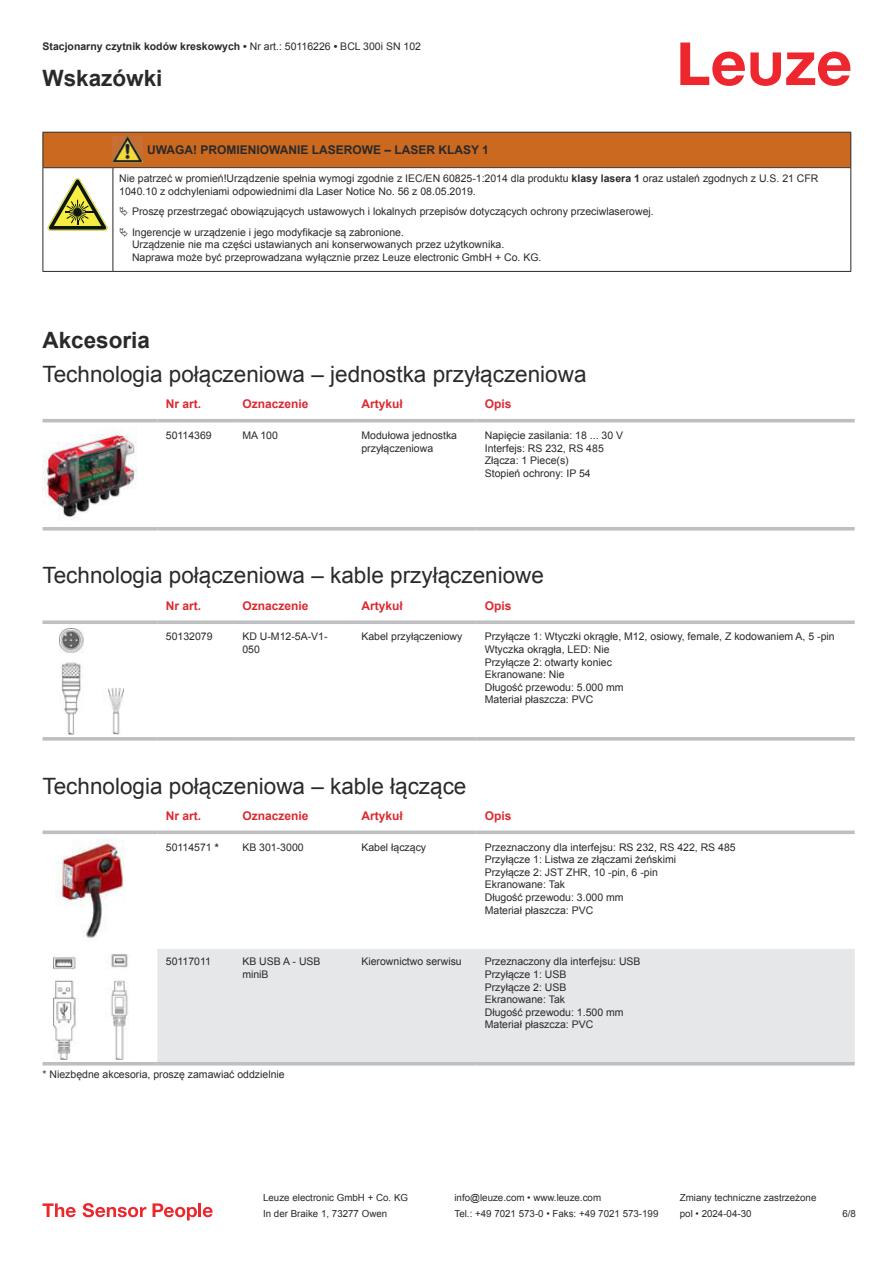
<style>
.page{position:relative;width:893px;height:1263px;background:#fff}
.page>*{position:absolute;margin:0;border:0;box-sizing:border-box;transform-origin:0 0}
.t1{font:22.5px "Arial";color:#2b292a}
.t2{font:700 22.5px "Arial";color:#2b292a}
.t3{font:700 12px "Arial";color:#db2a30}
.t4{font:700 12px "Arial";color:#2b292a}
.t5{font:10.5px/12.6px "Arial";color:#2b292a}
.t6{font:700 10.5px "Arial";color:#2b292a}
.t7{font:9.75px "Arial";color:#2b292a}
.s1{font-weight:400}
.s2{font-weight:700}
</style>
<div class="page">
<svg style="left:680px;top:43px;width:170px;height:43px"></svg>
<svg style="left:43px;top:422px;width:812px;height:1px"></svg>
<hr style="left:43px;top:419px;width:114px;height:3px;background:#bdbfc1">
<hr style="left:157px;top:419px;width:77px;height:3px;background:#bdbfc1">
<hr style="left:234px;top:419px;width:119px;height:3px;background:#bdbfc1">
<hr style="left:353px;top:419px;width:123px;height:3px;background:#bdbfc1">
<hr style="left:476px;top:419px;width:379px;height:3px;background:#bdbfc1">
<svg style="left:43px;top:527px;width:114px;height:4px"></svg>
<svg style="left:157px;top:527px;width:77px;height:4px"></svg>
<svg style="left:234px;top:527px;width:119px;height:4px"></svg>
<svg style="left:353px;top:527px;width:123px;height:4px"></svg>
<svg style="left:476px;top:527px;width:379px;height:4px;background:#c3c5c7"></svg>
<img style="left:43px;top:429px;width:94px;height:89px">
<svg style="left:43px;top:620px;width:114px;height:4px"></svg>
<svg style="left:157px;top:620px;width:77px;height:4px"></svg>
<svg style="left:234px;top:620px;width:119px;height:4px"></svg>
<svg style="left:353px;top:620px;width:123px;height:4px"></svg>
<svg style="left:476px;top:620px;width:379px;height:4px;background:#c4c6c8"></svg>
<svg style="left:43px;top:737px;width:114px;height:4px"></svg>
<svg style="left:157px;top:737px;width:77px;height:4px"></svg>
<svg style="left:234px;top:737px;width:119px;height:4px"></svg>
<svg style="left:353px;top:737px;width:123px;height:4px"></svg>
<svg style="left:476px;top:737px;width:379px;height:4px;background:#c3c5c7"></svg>
<img style="left:59px;top:628px;width:65px;height:107px">
<div style="left:157px;top:949px;width:698px;height:113px;background:#e6e7e9"></div>
<svg style="left:43px;top:830px;width:114px;height:4px"></svg>
<svg style="left:157px;top:830px;width:77px;height:4px"></svg>
<svg style="left:234px;top:830px;width:119px;height:4px"></svg>
<svg style="left:353px;top:830px;width:123px;height:4px"></svg>
<svg style="left:476px;top:830px;width:379px;height:4px;background:#c5c7c9"></svg>
<hr style="left:43px;top:1062px;width:114px;height:3px;background:#bdbfc1">
<hr style="left:157px;top:1062px;width:77px;height:3px;background:#bdbfc1">
<hr style="left:234px;top:1062px;width:119px;height:3px;background:#bdbfc1">
<hr style="left:353px;top:1062px;width:123px;height:3px;background:#bdbfc1">
<hr style="left:476px;top:1062px;width:379px;height:3px;background:#bdbfc1">
<img style="left:57px;top:838px;width:68px;height:100px">
<img style="left:53px;top:954px;width:77px;height:105px">
<svg style="left:43px;top:1203px;width:33px;height:14px"></svg>
<svg style="left:83px;top:1203px;width:63px;height:14px"></svg>
<svg style="left:153px;top:1203px;width:44px;height:17px"></svg>
<hr style="left:198px;top:1203px;width:3px;height:14px;background:#ed272d">
<svg style="left:203px;top:1207px;width:10px;height:10px"></svg>
<div style="left:44px;top:133px;width:806px;height:34px;background:#ca691f"></div>
<svg style="left:44px;top:168px;width:806px;height:103px"></svg>
<hr style="left:43px;top:132px;width:70px;height:1px;background:#2b292a">
<hr style="left:43px;top:133px;width:1px;height:34px;background:#2b292a">
<hr style="left:43px;top:167px;width:70px;height:1px;background:#2b292a">
<hr style="left:113px;top:132px;width:30px;height:1px;background:#2b292a">
<hr style="left:113px;top:167px;width:30px;height:1px;background:#2b292a">
<hr style="left:143px;top:132px;width:708px;height:1px;background:#2b292a">
<hr style="left:850px;top:133px;width:1px;height:34px;background:#2b292a">
<hr style="left:143px;top:167px;width:708px;height:1px;background:#2b292a">
<hr style="left:43px;top:168px;width:1px;height:99px;background:#2b292a">
<hr style="left:113px;top:168px;width:1px;height:99px;background:#2b292a">
<hr style="left:850px;top:168px;width:1px;height:99px;background:#2b292a">
<hr style="left:43px;top:271px;width:70px;height:1px;background:#2b292a">
<hr style="left:113px;top:271px;width:30px;height:1px;background:#2b292a">
<hr style="left:143px;top:271px;width:708px;height:1px;background:#2b292a">
<img style="left:113px;top:136px;width:30px;height:27px">
<svg style="left:47px;top:178px;width:60px;height:53px"></svg>
<svg style="left:115px;top:169px;width:734px;height:98px"></svg>
<svg style="left:120px;top:207px;width:8px;height:9px"></svg>
<svg style="left:120px;top:227px;width:8px;height:10px"></svg>
<p class="t6" style="left:43px;top:43px;width:380px">Stacjonarny czytnik kodów kreskowych • <span class="s1">Nr art.: 50116226</span> • <span class="s1">BCL 300i SN 102</span></p>
<h1 class="t2" style="left:43px;top:70px;width:122px">Wskazówki</h1>
<p class="t4" style="left:147px;top:141px;width:343px">UWAGA! PROMIENIOWANIE LASEROWE – LASER KLASY 1</p>
<p class="t5" style="left:119px;top:172px;width:701px">Nie patrzeć w promień!Urządzenie spełnia wymogi zgodnie z IEC/EN 60825-1:2014 dla produktu <span class="s2">klasy lasera 1</span> oraz ustaleń zgodnych z U.S. 21 CFR<br>1040.10 z odchyleniami odpowiednimi dla Laser Notice No. 56 z 08.05.2019.</p>
<p class="t5" style="left:132px;top:201px;width:523px;line-height:20.2px">Proszę przestrzegać obowiązujących ustawowych i lokalnych przepisów dotyczących ochrony przeciwlaserowej.<br>Ingerencje w urządzenie i jego modyfikacje są zabronione.</p>
<p class="t5" style="left:132px;top:238px;width:411px">Urządzenie nie ma części ustawianych ani konserwowanych przez użytkownika.<br>Naprawa może być przeprowadzana wyłącznie przez Leuze electronic GmbH + Co. KG.</p>
<h1 class="t2" style="left:43px;top:324px;width:109px">Akcesoria</h1>
<h1 class="t1" style="left:43px;top:358px;width:545px">Technologia połączeniowa – jednostka przyłączeniowa</h1>
<p class="t3" style="left:166px;top:395px;width:37px">Nr art.</p>
<p class="t3" style="left:242px;top:399px;width:68px">Oznaczenie</p>
<p class="t3" style="left:361px;top:395px;width:43px">Artykuł</p>
<p class="t3" style="left:485px;top:399px;width:28px">Opis</p>
<p class="t5" style="left:166px;top:429px;width:47px">50114369</p>
<p class="t5" style="left:242px;top:430px;width:37px">MA 100</p>
<p class="t5" style="left:361px;top:429px;width:97px">Modułowa jednostka przyłączeniowa</p>
<p class="t5" style="left:485px;top:429px;width:140px">Napięcie zasilania: 18 ... 30 V<br>Interfejs: RS 232, RS 485<br>Złącza: 1 Piece(s)<br>Stopień ochrony: IP 54</p>
<h1 class="t1" style="left:43px;top:560px;width:503px">Technologia połączeniowa – kable przyłączeniowe</h1>
<p class="t3" style="left:166px;top:597px;width:37px">Nr art.</p>
<p class="t3" style="left:242px;top:601px;width:68px">Oznaczenie</p>
<p class="t3" style="left:361px;top:597px;width:43px">Artykuł</p>
<p class="t3" style="left:485px;top:601px;width:28px">Opis</p>
<p class="t5" style="left:166px;top:630px;width:48px">50132079</p>
<p class="t5" style="left:242px;top:631px;width:87px">KD U-M12-5A-V1-<br>050</p>
<p class="t5" style="left:361px;top:630px;width:102px">Kabel przyłączeniowy</p>
<p class="t5" style="left:485px;top:630px;width:351px">Przyłącze 1: Wtyczki okrągłe, M12, osiowy, female, Z kodowaniem A, 5 -pin<br>Wtyczka okrągła, LED: Nie<br>Przyłącze 2: otwarty koniec<br>Ekranowane: Nie<br>Długość przewodu: 5.000 mm<br>Materiał płaszcza: PVC</p>
<h1 class="t1" style="left:43px;top:770px;width:425px">Technologia połączeniowa – kable łączące</h1>
<p class="t3" style="left:166px;top:807px;width:37px">Nr art.</p>
<p class="t3" style="left:242px;top:811px;width:68px">Oznaczenie</p>
<p class="t3" style="left:361px;top:807px;width:43px">Artykuł</p>
<p class="t3" style="left:485px;top:811px;width:28px">Opis</p>
<p class="t5" style="left:166px;top:840px;width:54px">50114571 <span class="s2">*</span></p>
<p class="t5" style="left:242px;top:841px;width:63px">KB 301-3000</p>
<p class="t5" style="left:361px;top:840px;width:66px">Kabel łączący</p>
<p class="t5" style="left:485px;top:840px;width:252px">Przeznaczony dla interfejsu: RS 232, RS 422, RS 485<br>Przyłącze 1: Listwa ze złączami żeńskimi<br>Przyłącze 2: JST ZHR, 10 -pin, 6 -pin<br>Ekranowane: Tak<br>Długość przewodu: 3.000 mm<br>Materiał płaszcza: PVC</p>
<p class="t5" style="left:166px;top:956px;width:47px">50117011</p>
<p class="t5" style="left:242px;top:956px;width:80px">KB USB A - USB miniB</p>
<p class="t5" style="left:361px;top:956px;width:102px">Kierownictwo serwisu</p>
<p class="t5" style="left:485px;top:955px;width:157px">Przeznaczony dla interfejsu: USB<br>Przyłącze 1: USB<br>Przyłącze 2: USB<br>Ekranowane: Tak<br>Długość przewodu: 1.500 mm<br>Materiał płaszcza: PVC</p>
<p class="t5" style="left:43px;top:1068px;width:244px">* Niezbędne akcesoria, proszę zamawiać oddzielnie</p>
<p class="t7" style="left:263px;top:1191px;width:146px">Leuze electronic GmbH + Co. KG</p>
<p class="t7" style="left:454px;top:1191px;width:148px">info@leuze.com • www.leuze.com</p>
<p class="t7" style="left:680px;top:1191px;width:138px">Zmiany techniczne zastrzeżone</p>
<p class="t7" style="left:263px;top:1210px;width:126px">In der Braike 1, 73277 Owen</p>
<p class="t7" style="left:454px;top:1207px;width:205px">Tel.: +49 7021 573-0 • Faks: +49 7021 573-199</p>
<p class="t7" style="left:680px;top:1207px;width:73px">pol • 2024-04-30</p>
<p class="t7" style="left:842px;top:1210px;width:15px">6 /8</p>
</div>
